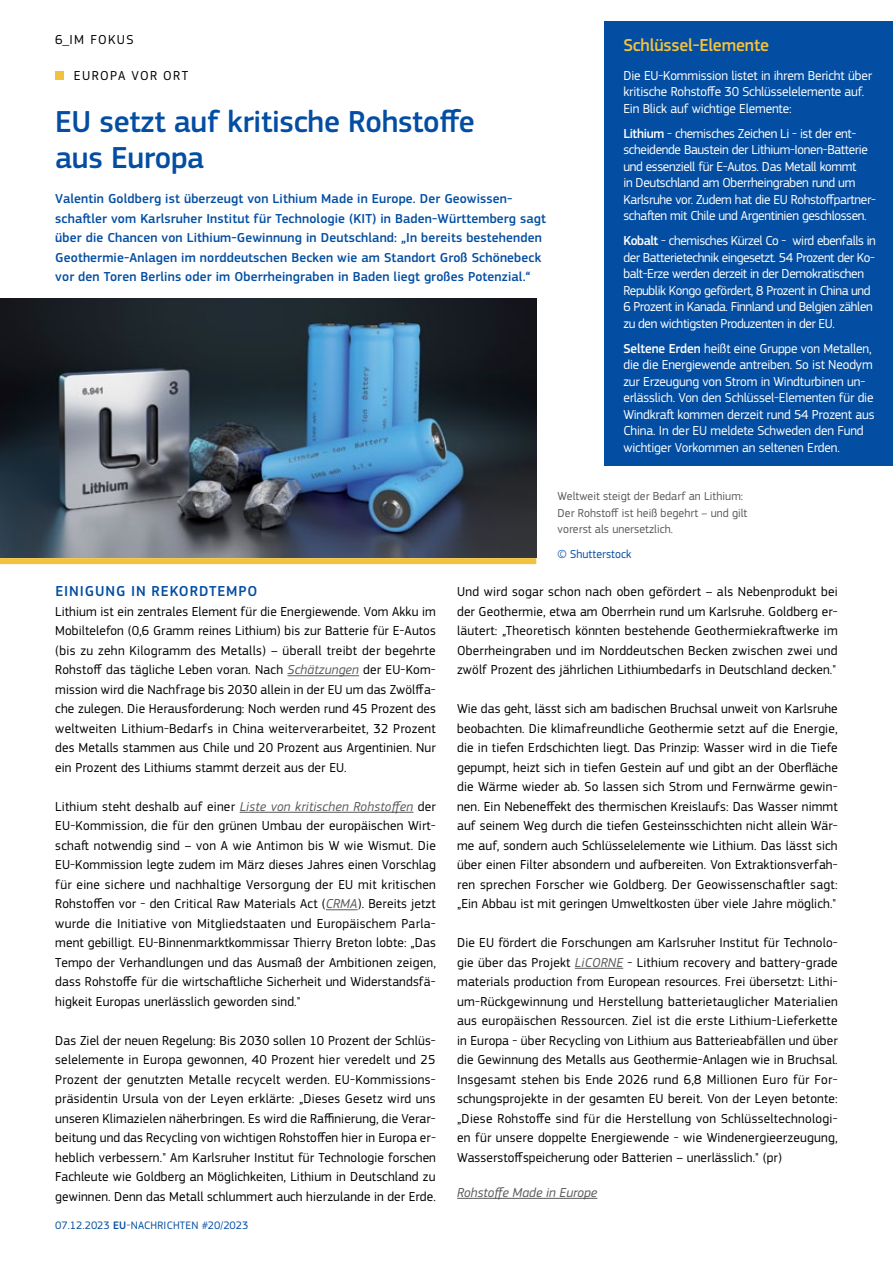
<style>
.page{position:relative;width:893px;height:1263px;background:#fff}
.page>*{position:absolute;margin:0;border:0;box-sizing:border-box;transform-origin:0 0}
.t1{font:500 31.5px/36px "EC Square Sans Pro";letter-spacing:-.01em;color:#034ea2}
.t2{font:500 18px "EC Square Sans Pro";letter-spacing:-.01em;color:#f2c23e}
.t3{font:500 15px "EC Square Sans Pro";letter-spacing:.06em;color:#034ea2}
.t4{font:13.5px/19.5px "EC Square Sans Pro";letter-spacing:.01em;color:#000;text-align:justify}
.t5{font:13.5px/16.5px "EC Square Sans Pro";letter-spacing:-.025em;color:#fff}
.t6{font:500 13.5px/19.5px "EC Square Sans Pro";letter-spacing:.01em;color:#034ea2}
.t7{font:italic 13.5px "EC Square Sans Pro";letter-spacing:.005em;color:#58595b}
.t8{font:12px/16.5px "EC Square Sans Pro";letter-spacing:.005em;color:#58595b}
.t9{font:12px "EC Square Sans Pro";letter-spacing:.005em;color:#034ea2}
.t10{font:11.25px "EC Square Sans Pro";letter-spacing:.01em;color:#034ea2}
.s1{font-weight:500}
.s2{font-style:italic;color:#58595b}
</style>
<div class="page">
<hr style="left:287px;top:675px;width:72px;height:1px;background:#58595b">
<hr style="left:240px;top:812px;width:173px;height:1px;background:#58595b">
<hr style="left:326px;top:909px;width:32px;height:1px;background:#58595b">
<hr style="left:575px;top:968px;width:48px;height:1px;background:#58595b">
<hr style="left:457px;top:1198px;width:140px;height:1px;background:#58595b">
<div style="left:55px;top:71px;width:9px;height:9px;background:#f2c23e"></div>
<div style="left:0;top:558px;width:536px;height:6px;background:#f2c23e"></div>
<div style="left:605px;top:21px;width:288px;height:445px;background:#034ea2"></div>
<img style="left:0;top:298px;width:536px;height:259px">
<p class="t4" style="left:55px;top:30px;width:45px">6_im fokus</p>
<p class="t4" style="left:74px;top:66px;width:116px">Europa vor ort</p>
<h1 class="t1" style="left:55px;top:105px;width:421px">EU setzt auf kritische Rohstoffe aus Europa</h1>
<p class="t6" style="left:55px;top:189px;width:492px">Valentin Goldberg ist überzeugt von Lithium Made in Europe. Der Geowissen&shy;schaftler vom Karlsruher Institut für Technologie (KIT) in Baden-Württemberg sagt über die Chancen von Lithium-Gewinnung in Deutschland: „In bereits bestehenden Geothermie-Anlagen im norddeutschen Becken wie am Standort Groß Schönebeck vor den Toren Berlins oder im Oberrheingraben in Baden liegt großes Potenzial.“</p>
<h2 class="t2" style="left:623px;top:34px;width:147px">Schlüssel-Elemente</h2>
<p class="t5" style="left:623px;top:67px;width:250px">Die EU-Kommission listet in ihrem Bericht über kritische Rohstoffe 30 Schlüsselelemente auf.<br>Ein Blick auf wichtige Elemente:</p>
<p class="t5" style="left:623px;top:125px;width:254px"><span class="s1">Lithium</span> - chemisches Zeichen Li - ist der ent&shy;scheidende Baustein der Lithium-I onen-Batterie und essenziell für E-Autos. Das Metall kommt<br>in Deutschland am Oberrheingraben rund um Karlsruhe vor. Zudem hat die EU Rohstoffpartner&shy;schaften mit Chile und Argentinien geschlossen.</p>
<p class="t5" style="left:623px;top:233px;width:254px"><span class="s1">Kobalt</span> - chemisches Kürzel Co - wird ebenfalls in der Batterietechnik eingesetzt. 54 Prozent der Ko&shy;balt-Erze werden derzeit in der Demokratischen Republik Kongo gefördert, 8 Prozent in China und 6 Prozent in Kanada. Finnland und Belgien zählen zu den wichtigsten Produzenten in der EU.</p>
<p class="t5" style="left:623px;top:340px;width:253px"><span class="s1">Seltene Erden</span> heißt eine Gruppe von Metallen, die die Energiewende antreiben. So ist Neodym zur Erzeugung von Strom in Windturbinen un&shy;erlässlich. Von den Schlüssel-Elementen für die Windkraft kommen derzeit rund 54 Prozent aus China. I n der EU meldete Schweden den Fund wichtiger Vorkommen an seltenen Erden.</p>
<p class="t8" style="left:558px;top:488px;width:191px">Weltweit steigt der Bedarf an Lithium:<br>Der Rohstoff ist heiß begehrt – und gilt vorerst als unersetzlich.</p>
<p class="t9" style="left:558px;top:547px;width:75px">© Shutterstock</p>
<p class="t3" style="left:55px;top:583px;width:107px">Einigung in Reko</p>
<p class="t3" style="left:190px;top:583px;width:59px">rdtempo</p>
<p class="t4" style="left:55px;top:602px;width:382px">Lithium ist ein zentrales Element für die Energiewende. Vom Akku im Mobiltelefon (0,6 Gramm reines Lithium) bis zur Batterie für E-Autos (bis zu zehn Kilogramm des Metalls) – überall treibt der begehrte Rohstoff das tägliche Leben voran. Nach <span class="s2">Schätzungen</span> der EU-Kom&shy;mission wird die Nachfrage bis 2030 allein in der EU um das Zwölffa&shy;che zulegen. Die Herausforderung: Noch werden rund 45 Prozent des weltweiten Lithium-Bedarfs in China weiterverarbeitet, 32 Prozent des Metalls stammen aus Chile und 20 Prozent aus Argentinien. Nur ein Prozent des Lithiums stammt derzeit aus der EU.</p>
<p class="t4" style="left:55px;top:797px;width:382px">Lithium steht deshalb auf einer <span class="s2">Liste von kritischen Rohstoffen</span> der EU-Kommission, die für den grünen Umbau der europäischen Wirt&shy;schaft notwendig sind – von A wie Antimon bis W wie Wismut. Die EU-Kommission legte zudem im März dieses Jahres einen Vorschlag für eine sichere und nachhaltige Versorgung der EU mit kritischen Rohstoffen vor - den Critical Raw Materials Act (<span class="s2">CRMA</span>). Bereits jetzt wurde die I nitiative von Mitgliedstaaten und Europäischem Parla&shy;ment gebilligt. EU-Binnenmarktkommissar Thierry Breton lobte: „Das Tempo der Verhandlungen und das Ausmaß der Ambitionen zeigen, dass Rohstoffe für die wirtschaftliche Sicherheit und Widerstandsfä&shy;higkeit Europas unerlässlich geworden sind."</p>
<p class="t4" style="left:55px;top:1031px;width:382px">Das Ziel der neuen Regelung: Bis 2030 sollen 10 Prozent der Schlüs&shy;selelemente in Europa gewonnen, 40 Prozent hier veredelt und 25<br>Prozent der genutzten Metalle recycelt werden. EU-Kommissions&shy;präsidentin Ursula von der Leyen erklärte: „Dieses Gesetz wird uns unseren Klimazielen näherbringen. Es wird die Raffinierung, die Verar&shy;beitung und das Recycling von wichtigen Rohstoffen hier in Europa er&shy;heblich verbessern." Am Karlsruher I nstitut für Technologie forschen Fachleute wie Goldberg an Möglichkeiten, Lithium in Deutschland zu gewinnen. Denn das Metall schlummert auch hierzulande in der Erde.</p>
<p class="t10" style="left:55px;top:1219px;width:195px">07.12.2023 <span class="s1">EU</span>-Nachrichten #20/2023</p>
<p class="t4" style="left:457px;top:582px;width:382px">Und wird sogar schon nach oben gefördert – als Nebenprodukt bei der Geothermie, etwa am Oberrhein rund um Karlsruhe. Goldberg er&shy;läutert: „Theoretisch könnten bestehende Geothermiekraftwerke im Oberrheingraben und im Norddeutschen Becken zwischen zwei und zwölf Prozent des jährlichen Lithiumbedarfs in Deutschland decken."</p>
<p class="t4" style="left:457px;top:699px;width:382px">Wie das geht, lässt sich am badischen Bruchsal unweit von Karlsruhe beobachten. Die klimafreundliche Geothermie setzt auf die Energie, die in tiefen Erdschichten liegt. Das Prinzip: Wasser wird in die Tiefe gepumpt, heizt sich in tiefen Gestein auf und gibt an der Oberfläche die Wärme wieder ab. So lassen sich Strom und Fernwärme gewin&shy;nen. Ein Nebeneffekt des thermischen Kreislaufs: Das Wasser nimmt auf seinem Weg durch die tiefen Gesteinsschichten nicht allein Wär&shy;me auf, sondern auch Schlüsselelemente wie Lithium. Das lässt sich über einen Filter absondern und aufbereiten. Von Extraktionsverfah&shy;ren sprechen Forscher wie Goldberg. Der Geowissenschaftler sagt: „Ein Abbau ist mit geringen Umweltkosten über viele Jahre möglich."</p>
<p class="t4" style="left:457px;top:933px;width:382px">Die EU fördert die Forschungen am Karlsruher I nstitut für Technolo&shy;gie über das Projekt <span class="s2">LiCORNE</span> - Lithium recovery and battery-grade materials production from European resources. Frei übersetzt: Lithi&shy;um-Rückgewinnung und Herstellung batterietauglicher Materialien aus europäischen Ressourcen. Ziel ist die erste Lithium-Lieferkette in Europa - über Recycling von Lithium aus Batterieabfällen und über die Gewinnung des Metalls aus Geothermie-Anlagen wie in Bruchsal.<br>I nsgesamt stehen bis Ende 2026 rund 6,8 Millionen Euro für For&shy;schungsprojekte in der gesamten EU bereit. Von der Leyen betonte: „Diese Rohstoffe sind für die Herstellung von Schlüsseltechnologi&shy;en für unsere doppelte Energiewende - wie Windenergieerzeugung, Wasserstoffspeicherung oder Batterien – unerlässlich." (pr)</p>
<p class="t7" style="left:457px;top:1184px;width:142px">Rohstoffe Made in Europe</p>
</div>
